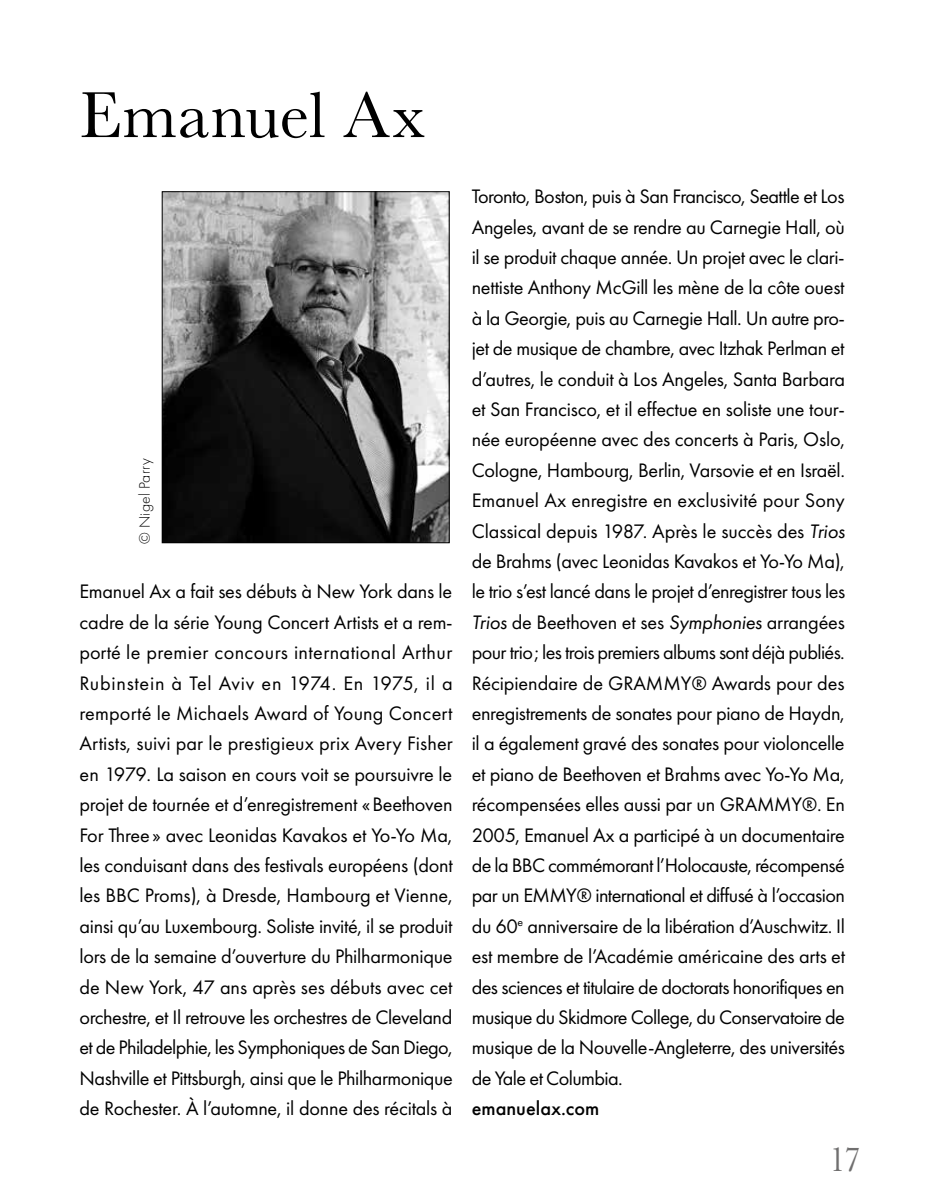
<style>
.page{position:relative;width:944px;height:1200px;background:#fff}
.page>*{position:absolute;margin:0;border:0;box-sizing:border-box;transform-origin:0 0}
.t1{font:67.5px "Baskerville MT Pro";letter-spacing:.01em;color:#000}
.t2{font:36px "Baskerville MT Pro";color:#706f6f}
.t3{font:20.25px/30.4px "Futura PT";letter-spacing:-.025em;color:#000;text-align:justify}
.t4{font:500 20.25px "Futura PT";color:#000}
.t5{font:300 15.75px "Futura PT";letter-spacing:.02em;color:#000}
.s1{font-style:italic}
</style>
<div class="page">
<img style="left:164px;top:193px;width:283px;height:348px">
<div style="left:162px;top:191px;width:287px;height:352px;border:1px solid #000"></div>
<h1 class="t1" style="left:79px;top:76px;width:347px">Emanuel Ax</h1>
<p class="t5" style="left:136px;top:543px;width:87px;rotate:-90deg">© Nigel Parry</p>
<p class="t3" style="left:79px;top:576px;width:375px">Emanuel Ax a fait ses débuts à New York dans le cadre de la série Young Concert Artists et a rem&shy;porté le premier concours international Arthur Rubinstein à Tel Aviv en 1974. En 1975, il a remporté le Michaels Award of Young Concert Artists, suivi par le prestigieux prix Avery Fisher en 1979. La saison en cours voit se poursuivre le projet de tournée et d’enregistrement «Beethoven For Three» avec Leonidas Kavakos et Yo-Yo Ma, les conduisant dans des festivals européens (dont les BBC Proms), à Dresde, Hambourg et Vienne, ainsi qu’au Luxembourg. Soliste invité, il se produit lors de la semaine d’ouverture du Philharmonique de New York, 47 ans après ses débuts avec cet orchestre, et Il retrouve les orchestres de Cleveland et de Philadelphie, les Symphoniques de San Diego, Nashville et Pittsburgh, ainsi que le Philharmonique de Rochester. À l’automne, il donne des récitals à</p>
<p class="t3" style="left:472px;top:181px;width:375px">Toronto, Boston, puis à San Francisco, Seattle et Los Angeles, avant de se rendre au Carnegie Hall, où il se produit chaque année. Un projet avec le clari&shy;nettiste Anthony McGill les mène de la côte ouest à la Georgie, puis au Carnegie Hall. Un autre pro&shy;jet de musique de chambre, avec Itzhak Perlman et d’autres, le conduit à Los Angeles, Santa Barbara et San Francisco, et il effectue en soliste une tour&shy;née européenne avec des concerts à Paris, Oslo, Cologne, Hambourg, Berlin, Varsovie et en Israël.<br>Emanuel Ax enregistre en exclusivité pour Sony Classical depuis 1987. Après le succès des <span class="s1">Trios </span>de Brahms (avec Leonidas Kavakos et Yo-Yo Ma), le trio s’est lancé dans le projet d’enregistrer tous les <span class="s1">Trios</span> de Beethoven et ses <span class="s1">Symphonies</span> arrangées pour trio; les trois premiers albums sont déjà publiés.<br>Récipiendaire de GRAMMY® Awards pour des enregistrements de sonates pour piano de Haydn, il a également gravé des sonates pour violoncelle et piano de Beethoven et Brahms avec Yo-Yo Ma, récompensées elles aussi par un GRAMMY®. En 2005, Emanuel Ax a participé à un documentaire de la BBC commémorant l’Holocauste, récompensé par un EMMY® international et diffusé à l’occasion du 60<sup>e</sup> anniversaire de la libération d’Auschwitz. Il est membre de l’Académie américaine des arts et des sciences et titulaire de doctorats honorifiques en musique du Skidmore College, du Conservatoire de musique de la Nouvelle-Angleterre, des universités de Yale et Columbia.</p>
<p class="t4" style="left:472px;top:1095px;width:129px">emanuelax.com</p>
<h2 class="t2" style="left:828px;top:1138px;width:34px">17</h2>
</div>
